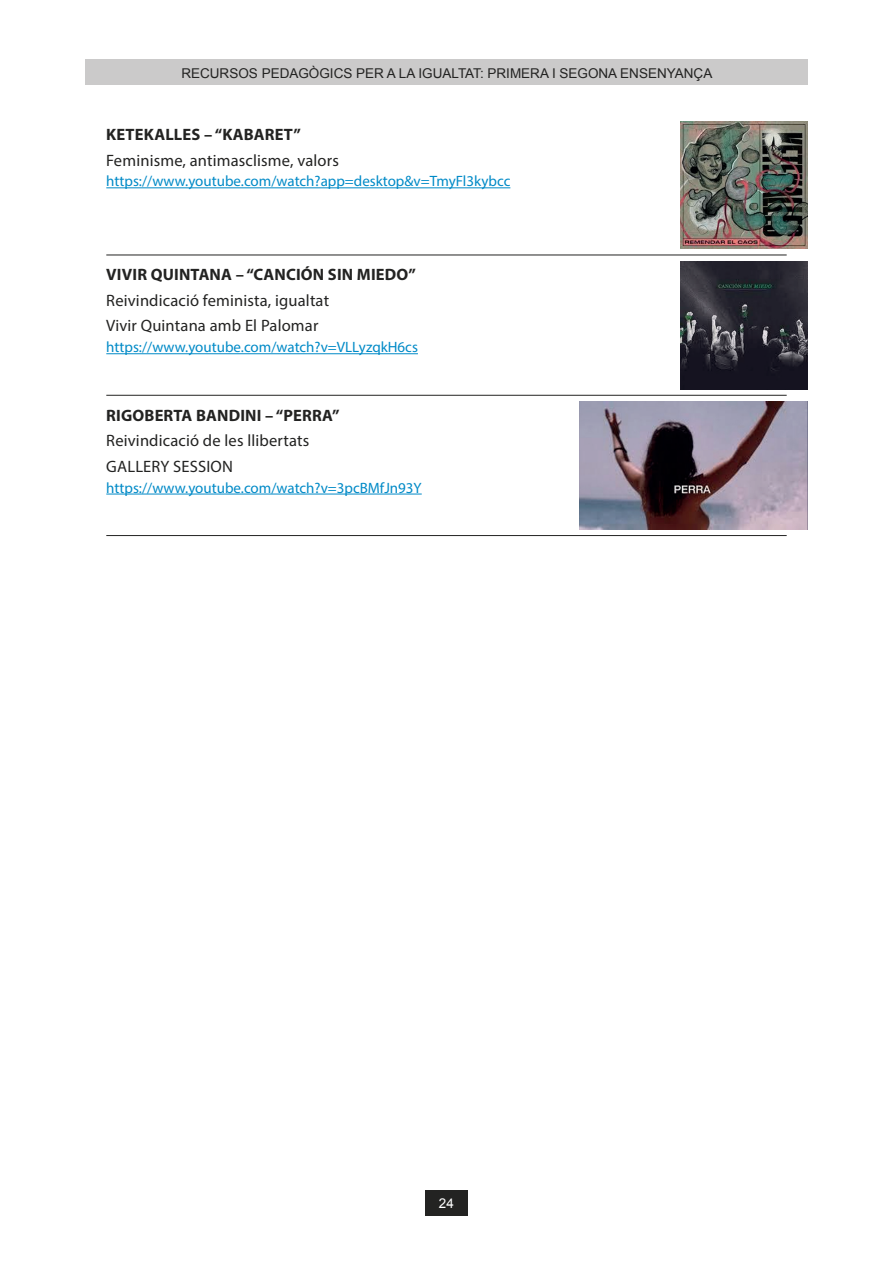
<style>
.page{position:relative;width:893px;height:1263px;background:#fff}
.page>*{position:absolute;margin:0;border:0;box-sizing:border-box;transform-origin:0 0}
.t1{font:16.5px/25.7px "Myriad Pro";letter-spacing:.01em;color:#232322}
.t2{font:700 16.5px "Myriad Pro";letter-spacing:.01em;color:#232322}
.t3{font:15px "Myriad Pro";color:#008ac7}
.t4{font:13.5px "Arial";color:#232322}
.t5{font:13.5px "Arial";color:#fff}
</style>
<div class="page">
<div style="left:85px;top:60px;width:723px;height:25px;background:#cbcaca"></div>
<div style="left:425px;top:1191px;width:43px;height:25px;background:#232322"></div>
<hr style="left:106px;top:187px;width:404px;height:1px;background:#008ac7">
<hr style="left:106px;top:255px;width:681px;height:1px;background:#232322">
<hr style="left:106px;top:353px;width:312px;height:1px;background:#008ac7">
<hr style="left:106px;top:395px;width:681px;height:1px;background:#232322">
<hr style="left:106px;top:494px;width:316px;height:1px;background:#008ac7">
<hr style="left:106px;top:535px;width:681px;height:1px;background:#232322">
<img style="left:680px;top:121px;width:128px;height:128px">
<img style="left:680px;top:261px;width:128px;height:128px">
<img style="left:580px;top:402px;width:228px;height:127px">
<p class="t4" style="left:181px;top:64px;width:532px">RECURSOS PEDAGÒGICS PER A LA IGUALTAT: PRIMERA I SEGONA ENSENYANÇA</p>
<p class="t2" style="left:106px;top:124px;width:196px">KETEKALLES – “KABARET”</p>
<p class="t1" style="left:106px;top:147px;width:234px">Feminisme, antimasclisme, valors</p>
<p class="t3" style="left:106px;top:172px;width:406px">https://www.youtube.com/watch?app=desktop&amp;v=TmyFl3kybcc</p>
<p class="t2" style="left:106px;top:264px;width:311px">VIVIR QUINTANA – “CANCIÓN SIN MIEDO”</p>
<p class="t1" style="left:106px;top:287px;width:224px">Reivindicació feminista, igualtat<br>Vivir Quintana amb El Palomar</p>
<p class="t3" style="left:106px;top:338px;width:313px">https://www.youtube.com/watch?v=VLLyzqkH6cs</p>
<p class="t2" style="left:106px;top:404px;width:235px">RIGOBERTA BANDINI – “PERRA”</p>
<p class="t1" style="left:106px;top:427px;width:205px">Reivindicació de les llibertats<br>GALLERY SESSION</p>
<p class="t3" style="left:106px;top:478px;width:317px">https://www.youtube.com/watch?v=3pcBMfJn93Y</p>
<p class="t5" style="left:439px;top:1194px;width:17px">24</p>
</div>
